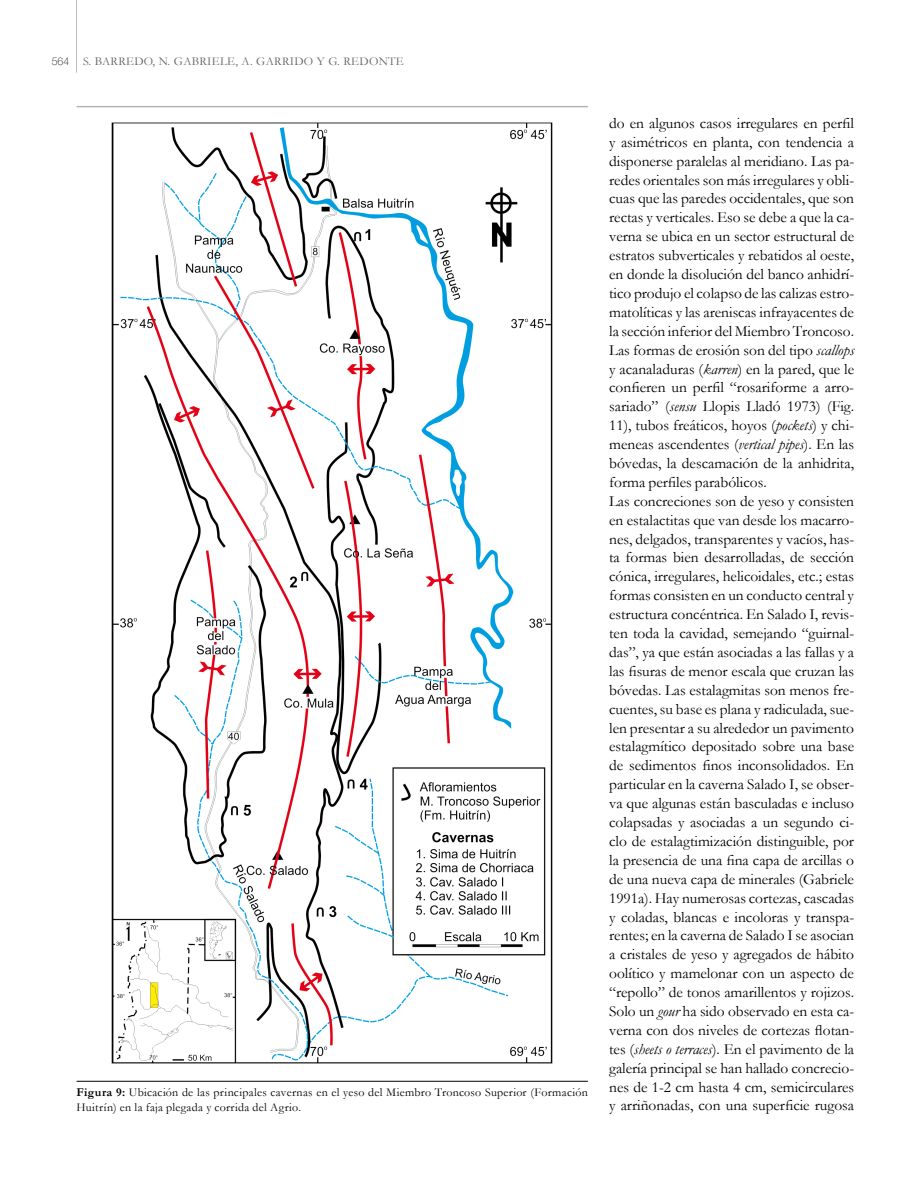
<style>
.page{position:relative;width:918px;height:1188px;background:#fff}
.page>*{position:absolute;margin:0;border:0;box-sizing:border-box;transform-origin:0 0}
.t1{font:15.45px/18.9px "Garamond";color:#000}
.t2{font:12px/14.4px "Garamond";letter-spacing:.025em;color:#000}
.t3{font:12px "Garamond";letter-spacing:.025em;color:#646567}
.s1{font-family:"Helvetica Neue";font-weight:100;font-size:10.5px;color:#000}
.s2{font-weight:700}
.s3{font-style:italic}
</style>
<div class="page">
<hr style="left:76px;top:0;width:1px;height:73px;background:#bbbdbe">
<img style="left:103px;top:107px;width:459px;height:974px">
<hr style="left:77px;top:1081px;width:511px;height:1px;background:#000">
<hr style="left:77px;top:106px;width:511px;height:1px;background:#000">
<p class="t3" style="left:52px;top:53px;width:60px"><span class="s1">564</span> S. Barredo</p>
<p class="t3" style="left:153px;top:53px;width:40px">, n. Gabriele</p>
<p class="t3" style="left:235px;top:53px;width:40px">, a. Garrido</p>
<p class="t3" style="left:317px;top:53px;width:45px">y g. Redonte</p>
<p class="t2" style="left:77px;top:1085px;width:513px"><span class="s2">Figura 9:</span> Ubicación de las principales cavernas en el yeso del Miembro Troncoso Superior (Formación<br>Huitrín) en la faja plegada y corrida del Agrio.</p>
<p class="t1" style="left:609px;top:113px;width:247px">do en algunos casos irregulares en perfil y asimétricos en planta, con tendencia a disponerse paralelas al meridiano. Las pa&shy;redes orientales son más irregulares y obli&shy;cuas que las paredes occidentales, que son rectas y verticales. Eso se debe a que la ca&shy;verna se ubica en un sector estructural de estratos subverticales y rebatidos al oeste, en donde la disolución del banco anhidrí&shy;tico produjo el colapso de las calizas estro&shy;matolíticas y las areniscas infrayacentes de la sección inferior del Miembro Troncoso.<br>Las formas de erosión son del tipo <span class="s3">scallops </span>y acanaladuras (<span class="s3">karren</span>) en la pared, que le confieren un perfil “rosariforme a arro&shy;sariado” (<span class="s3">sensu</span> Llopis Lladó 1973) (Fig.<br>11), tubos freáticos, hoyos (<span class="s3">pockets</span>) y chi&shy;meneas ascendentes (<span class="s3">vertical pipes</span>). En las bóvedas, la descamación de la anhidrita, forma perfiles parabólicos.<br>Las concreciones son de yeso y consisten en estalactitas que van desde los macarro&shy;nes, delgados, transparentes y vacíos, has&shy;ta formas bien desarrolladas, de sección cónica, irregulares, helicoidales, etc.; estas formas consisten en un conducto central y estructura concéntrica. En Salado I, revis&shy;ten toda la cavidad, semejando “guirnal&shy;das”, ya que están asociadas a las fallas y a las fisuras de menor escala que cruzan las bóvedas. Las estalagmitas son menos fre&shy;cuentes, su base es plana y radiculada, sue&shy;len presentar a su alrededor un pavimento estalagmítico depositado sobre una base de sedimentos finos inconsolidados. En particular en la caverna Salado I, se obser&shy;va que algunas están basculadas e incluso colapsadas y asociadas a un segundo ci&shy;clo de estalagtimización distinguible, por la presencia de una fina capa de arcillas o de una nueva capa de minerales (Gabriele 1991a). Hay numerosas cortezas, cascadas y coladas, blancas e incoloras y transpa&shy;rentes; en la caverna de Salado I se asocian a cristales de yeso y agregados de hábito oolítico y mamelonar con un aspecto de “repollo” de tonos amarillentos y rojizos.<br>Solo un <span class="s3">gour</span> ha sido observado en esta ca&shy;verna con dos niveles de cortezas flotan&shy;tes (<span class="s3">sheets o terraces</span>). En el pavimento de la galería principal se han hallado concrecio&shy;nes de 1-2 cm hasta 4 cm, semicirculares y arriñonadas, con una superficie rugosa</p>
</div>
